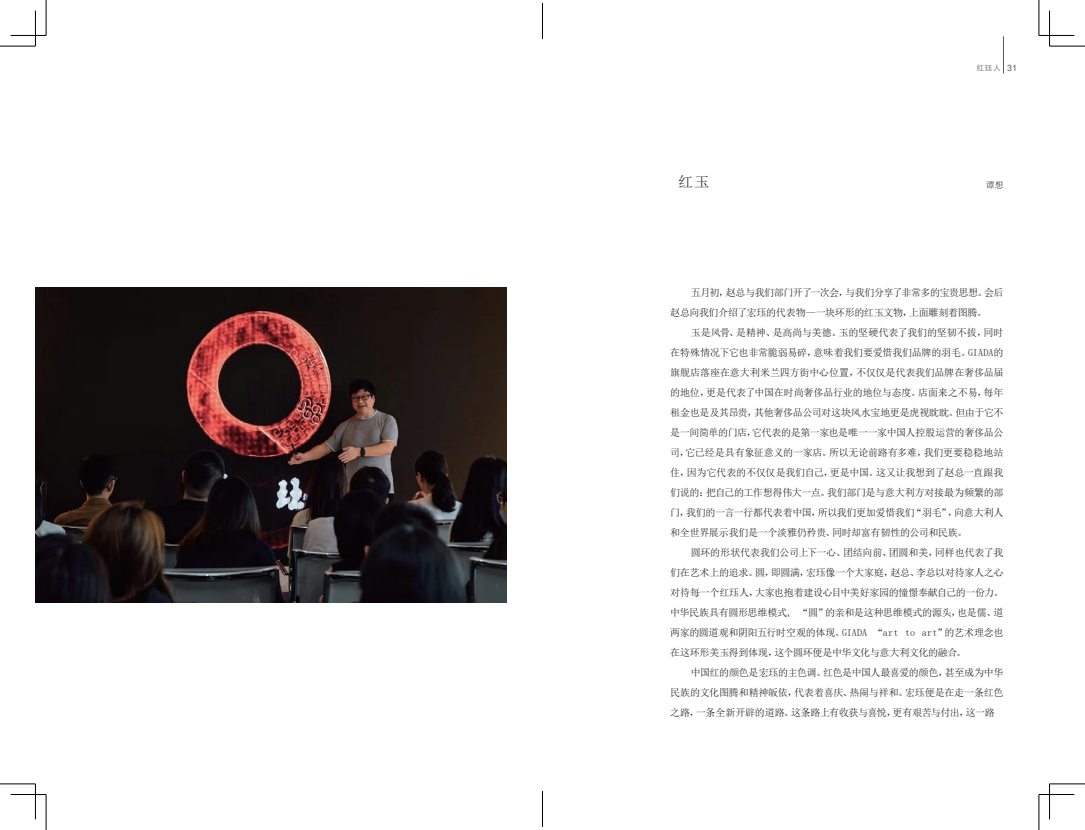
<style>
.page{position:relative;width:1085px;height:830px;background:#fff}
.page>*{position:absolute;margin:0;border:0;box-sizing:border-box;transform-origin:0 0}
.t1{font:15px "Sim Sun";color:#231f20}
.t2{font:10px/20px "Sim Sun";letter-spacing:-.03em;color:#231f20;text-align:justify}
.t3{font:8.75px "Sim Sun";color:#231f20}
.t4{font:8.75px "Arial";color:#57585a}
.t5{font:7.5px "ST Xihei";color:#57585a}
.s1{font-family:"Arial";font-size:8.75px;color:#fff}
</style>
<div class="page">
<hr style="left:1003px;top:36px;width:1px;height:37px;background:#57585a">
<img style="left:35px;top:287px;width:471px;height:315px">
<hr style="left:0;top:46px;width:35px;height:1px;background:#000">
<hr style="left:1049px;top:46px;width:35px;height:1px;background:#000">
<hr style="left:0;top:783px;width:35px;height:1px;background:#000">
<hr style="left:1049px;top:783px;width:35px;height:1px;background:#000">
<hr style="left:46px;top:0;width:1px;height:35px;background:#000">
<hr style="left:46px;top:794px;width:1px;height:35px;background:#000">
<hr style="left:1038px;top:0;width:1px;height:35px;background:#000">
<hr style="left:1038px;top:794px;width:1px;height:35px;background:#000">
<hr style="left:11px;top:35px;width:35px;height:1px;background:#000">
<hr style="left:1038px;top:35px;width:36px;height:1px;background:#000">
<hr style="left:11px;top:793px;width:35px;height:1px;background:#000">
<hr style="left:1038px;top:793px;width:36px;height:1px;background:#000">
<hr style="left:35px;top:11px;width:1px;height:35px;background:#000">
<hr style="left:35px;top:783px;width:1px;height:36px;background:#000">
<hr style="left:1049px;top:11px;width:1px;height:35px;background:#000">
<hr style="left:1049px;top:783px;width:1px;height:36px;background:#000">
<hr style="left:542px;top:3px;width:1px;height:36px;background:#000">
<hr style="left:542px;top:791px;width:1px;height:35px;background:#000">
<p class="t5" style="left:976px;top:62px;width:42px">红珏人 <span class="s1">75</span></p>
<p class="t4" style="left:1007px;top:62px;width:11px">31</p>
<h1 class="t1" style="left:678px;top:174px;width:33px">红玉</h1>
<p class="t3" style="left:985px;top:181px;width:19px">谭想</p>
<p class="t2" style="left:670px;top:282px;width:335px;text-indent:21px">五月初，赵总与我们部门开了一次会，与我们分享了非常多的宝贵思想。会后赵总向我们介绍了宏珏的代表物—一块环形的红玉文物，上面雕刻着图腾。</p>
<p class="t2" style="left:670px;top:322px;width:335px;text-indent:21px">玉是风骨、是精神、是高尚与美德。玉的坚硬代表了我们的坚韧不拔，同时在特殊情况下它也非常脆弱易碎，意味着我们要爱惜我们品牌的羽毛。GIADA的旗舰店落座在意大利米兰四方街中心位置，不仅仅是代表我们品牌在奢侈品届的地位，更是代表了中国在时尚奢侈品行业的地位与态度。店面来之不易，每年租金也是及其昂贵，其他奢侈品公司对这块风水宝地更是虎视眈眈。但由于它不是一间简单的门店，它代表的是第一家也是唯一一家中国人控股运营的奢侈品公司，它已经是具有象征意义的一家店。所以无论前路有多难，我们更要稳稳地站住，因为它代表的不仅仅是我们自己，更是中国。这又让我想到了赵总一直跟我们说的：把自己的工作想得伟大一点。我们部门是与意大利方对接最为频繁的部门，我们的一言一行都代表着中国，所以我们更加爱惜我们“羽毛”，向意大利人和全世界展示我们是一个淡雅仍矜贵、同时却富有韧性的公司和民族。</p>
<p class="t2" style="left:670px;top:542px;width:335px;text-indent:21px">圆环的形状代表我们公司上下一心、团结向前、团圆和美，同样也代表了我们在艺术上的追求。圆，即圆满，宏珏像一个大家庭，赵总、李总以对待家人之心对待每一个红珏人，大家也抱着建设心目中美好家园的憧憬奉献自己的一份力。中华民族具有圆形思维模式, “圆”的亲和是这种思维模式的源头，也是儒、道两家的圆道观和阴阳五行时空观的体现。GIADA “art to art”的艺术理念也在这环形美玉得到体现，这个圆环便是中华文化与意大利文化的融合。</p>
<p class="t2" style="left:670px;top:662px;width:335px;text-indent:21px">中国红的颜色是宏珏的主色调。红色是中国人最喜爱的颜色，甚至成为中华民族的文化图腾和精神皈依，代表着喜庆、热闹与祥和。宏珏便是在走一条红色之路，一条全新开辟的道路。这条路上有收获与喜悦，更有艰苦与付出，这一路</p>
</div>
